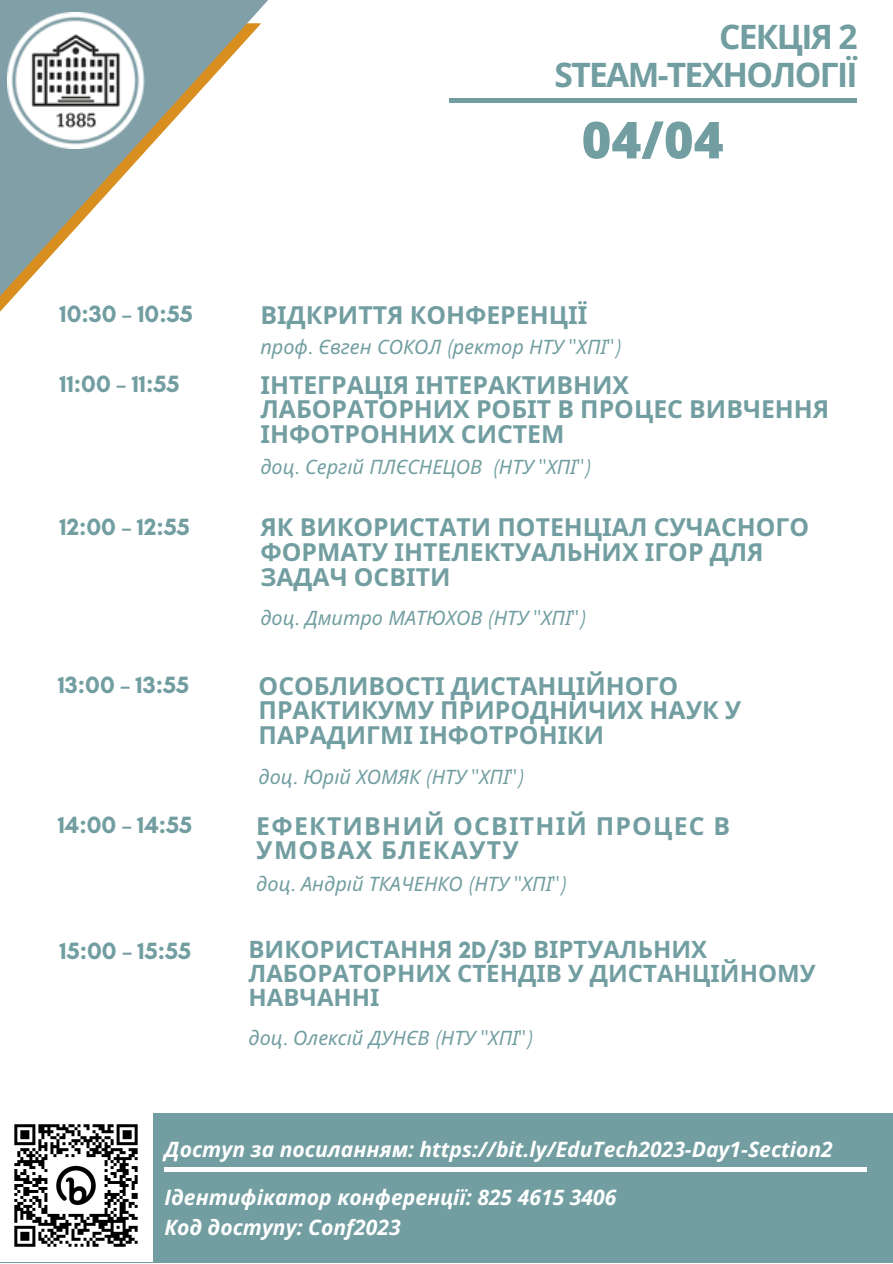
<style>
.page{position:relative;width:893px;height:1264px;background:#fff}
.page>*{position:absolute;margin:0;border:0;box-sizing:border-box;transform-origin:0 0}
.t1{font:800 51px "Open Sans";color:#729ea1}
.t2{font:700 33.6px/38.2px "Open Sans";letter-spacing:-.05em;color:#729ea1;text-align:right}
.t3{font:700 24.75px/24.8px "Noto Sans";color:#729ea1}
.t4{font:700 24.75px/24.8px "Noto Sans";letter-spacing:.05em;color:#729ea1}
.t5{font:700 24px/23.5px "Noto Sans";color:#729ea1}
.t6{font:700 24px "Glacial Indifference";color:#729ea1}
.t7{font:italic 700 21.15px "Open Sans";color:#fff}
.t8{font:italic 19.8px "Noto Sans";color:#729ea1}
.s1{font-family:"Glacial Indifference"}
</style>
<div class="page">
<div style="left:448px;top:98px;width:408px;height:5px;background:#729ea1"></div>
<div style="left:0;top:1113px;width:892px;height:149px;background:#729ea1"></div>
<div style="left:164px;top:1166px;width:703px;height:5px;background:#fff"></div>
<img style="left:0;top:1113px;width:152px;height:148px">
<svg style="left:0;top:0;width:268px;height:312px"></svg>
<img style="left:7px;top:12px;width:144px;height:136px">
<h2 class="t2" style="left:554px;top:16px;width:304px">СЕКЦІЯ 2<br>STEAM-ТЕХНОЛОГІЇ</h2>
<h1 class="t1" style="left:581px;top:104px;width:143px">04/04</h1>
<p class="t6" style="left:60px;top:299px;width:135px">10:30 – 10:55</p>
<p class="t3" style="left:260px;top:302px;width:328px">ВІДКРИТТЯ КОНФЕРЕНЦІЇ</p>
<p class="t8" style="left:260px;top:333px;width:361px">проф<span class="s1">.</span> Євген СОКОЛ <span class="s1">(</span>ректор НТУ <span class="s1">"</span>ХПІ<span class="s1">")</span></p>
<p class="t6" style="left:60px;top:369px;width:121px">11:00 – 11:55</p>
<p class="t3" style="left:260px;top:371px;width:570px">ІНТЕГРАЦІЯ ІНТЕРАКТИВНИХ<br>ЛАБОРАТОРНИХ РОБІТ В ПРОЦЕС ВИВЧЕННЯ<br>ІНФОТРОННИХ СИСТЕМ</p>
<p class="t8" style="left:260px;top:452px;width:331px">доц<span class="s1">.</span> Сергій ПЛЄСНЕЦОВ <span class="s1">(</span>НТУ <span class="s1">"</span>ХПІ<span class="s1">")</span></p>
<p class="t6" style="left:60px;top:512px;width:132px">12:00 – 12:55</p>
<p class="t3" style="left:260px;top:514px;width:550px">ЯК ВИКОРИСТАТИ ПОТЕНЦІАЛ СУЧАСНОГО<br>ФОРМАТУ ІНТЕЛЕКТУАЛЬНИХ ІГОР ДЛЯ<br>ЗАДАЧ ОСВІТИ</p>
<p class="t8" style="left:260px;top:604px;width:326px">доц<span class="s1">.</span> Дмитро МАТЮХОВ <span class="s1">(</span>НТУ <span class="s1">"</span>ХПІ<span class="s1">")</span></p>
<p class="t6" style="left:58px;top:670px;width:133px">13:00 – 13:55</p>
<p class="t3" style="left:258px;top:672px;width:484px">ОСОБЛИВОСТІ ДИСТАНЦІЙНОГО<br>ПРАКТИКУМУ ПРИРОДНИЧИХ НАУК У<br>ПАРАДИГМІ ІНФОТРОНІКИ</p>
<p class="t8" style="left:258px;top:762px;width:266px">доц<span class="s1">.</span> Юрій ХОМЯК <span class="s1">(</span>НТУ <span class="s1">"</span>ХПІ<span class="s1">")</span></p>
<p class="t6" style="left:58px;top:810px;width:136px">14:00 – 14:55</p>
<p class="t4" style="left:256px;top:812px;width:475px">ЕФЕКТИВНИЙ ОСВІТНІЙ ПРОЦЕС В<br>УМОВАХ БЛЕКАУТУ</p>
<p class="t8" style="left:256px;top:869px;width:311px">доц<span class="s1">.</span> Андрій ТКАЧЕНКО <span class="s1">(</span>НТУ <span class="s1">"</span>ХПІ<span class="s1">")</span></p>
<p class="t6" style="left:60px;top:935px;width:133px">15:00 – 15:55</p>
<p class="t5" style="left:248px;top:937px;width:568px">ВИКОРИСТАННЯ <span class="s1">2D/3D</span> ВІРТУАЛЬНИХ<br>ЛАБОРАТОРНИХ СТЕНДІВ У ДИСТАНЦІЙНОМУ<br>НАВЧАННІ</p>
<p class="t8" style="left:248px;top:1023px;width:285px">доц<span class="s1">.</span> Олексій ДУНЄВ <span class="s1">(</span>НТУ <span class="s1">"</span>ХПІ<span class="s1">")</span></p>
<p class="t7" style="left:164px;top:1134px;width:669px">Доступ за посиланням: https://bit.ly/EduTech2023-Day1-Section2</p>
<p class="t7" style="left:164px;top:1182px;width:453px">Ідентифікатор конференції: 825 4615 3406</p>
<p class="t7" style="left:164px;top:1212px;width:238px">Код доступу: Conf2023</p>
</div>
